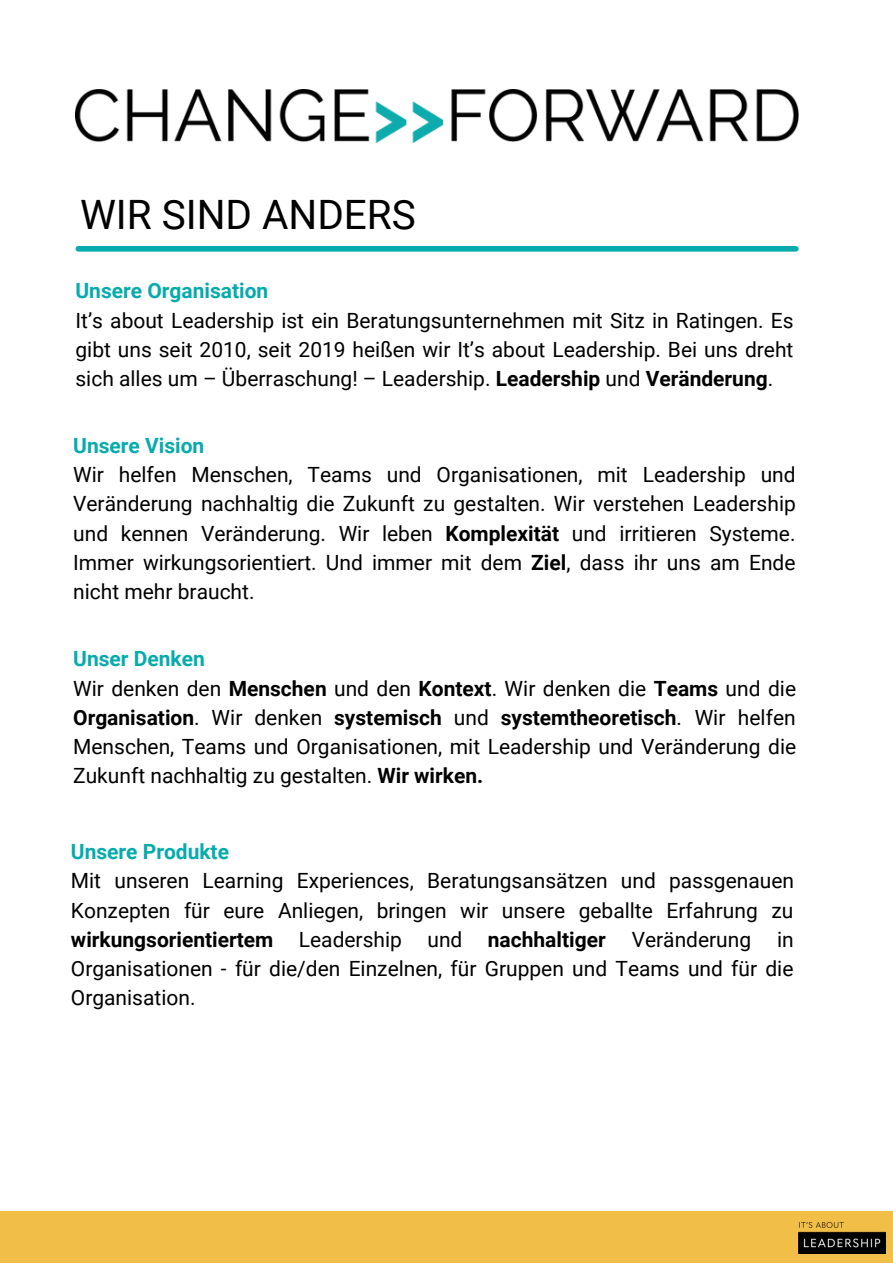
<style>
.page{position:relative;width:893px;height:1264px;background:#fff}
.page>*{position:absolute;margin:0;border:0;box-sizing:border-box;transform-origin:0 0}
.t1{font:40.5px "Roboto";color:#000}
.t2{font:21px/29.2px "Roboto";color:#000;text-align:justify}
.t3{font:700 21px "Roboto";color:#06abad}
.s1{font-weight:700}
.s2{font-weight:700;color:#06abad}
</style>
<div class="page">
<img style="left:75px;top:89px;width:723px;height:53px">
<div style="left:78px;top:246px;width:717px;height:6px;background:#06abad"></div>
<div style="left:0;top:1210px;width:892px;height:52px;background:#f1be48"></div>
<img style="left:798px;top:1222px;width:87px;height:31px">
<h1 class="t1" style="left:80px;top:191px;width:337px">WIR SIND ANDERS</h1>
<p class="t3" style="left:75px;top:279px;width:194px">Unsere Organisation</p>
<p class="t2" style="left:75px;top:306px;width:719px">It’s about Leadership ist ein Beratungsunternehmen mit Sitz in Ratingen. Es gibt uns seit 2010, seit 2019 heißen wir It’s about Leadership. Bei uns dreht sich alles um – Überraschung! – Leadership. <span class="s1">Leadership</span> und <span class="s1">Veränderung</span>.</p>
<p class="t3" style="left:73px;top:433px;width:133px">Unsere Vision</p>
<p class="t2" style="left:73px;top:460px;width:724px">Wir helfen Menschen, Teams und Organisationen, mit Leadership und Veränderung nachhaltig die Zukunft zu gestalten. Wir verstehen Leadership und kennen Veränderung. Wir leben <span class="s1">Komplexität</span> und irritieren Systeme.<br>Immer wirkungsorientiert. Und immer mit dem <span class="s1">Ziel</span>, dass ihr uns am Ende nicht mehr braucht.</p>
<p class="t2" style="left:73px;top:644px;width:724px;text-align:left"><span class="s2">Unser Denken<br></span>Wir denken den <span class="s1">Menschen</span> und den <span class="s1">Kontext</span>. Wir denken die <span class="s1">Teams</span> und die <span class="s1">Organisation</span>. Wir denken <span class="s1">systemisch</span> und <span class="s1">systemtheoretisch</span>. Wir helfen Menschen, Teams und Organisationen, mit Leadership und Veränderung die Zukunft nachhaltig zu gestalten. <span class="s1">Wir wirken.</span></p>
<p class="t3" style="left:71px;top:839px;width:160px">Unsere Produkte</p>
<p class="t2" style="left:71px;top:866px;width:724px">Mit unseren Learning Experiences, Beratungsansätzen und passgenauen Konzepten für eure Anliegen, bringen wir unsere geballte Erfahrung zu <span class="s1">wirkungsorientiertem</span> Leadership und <span class="s1">nachhaltiger</span> Veränderung in Organisationen - für die/den Einzelnen, für Gruppen und Teams und für die Organisation.</p>
</div>
